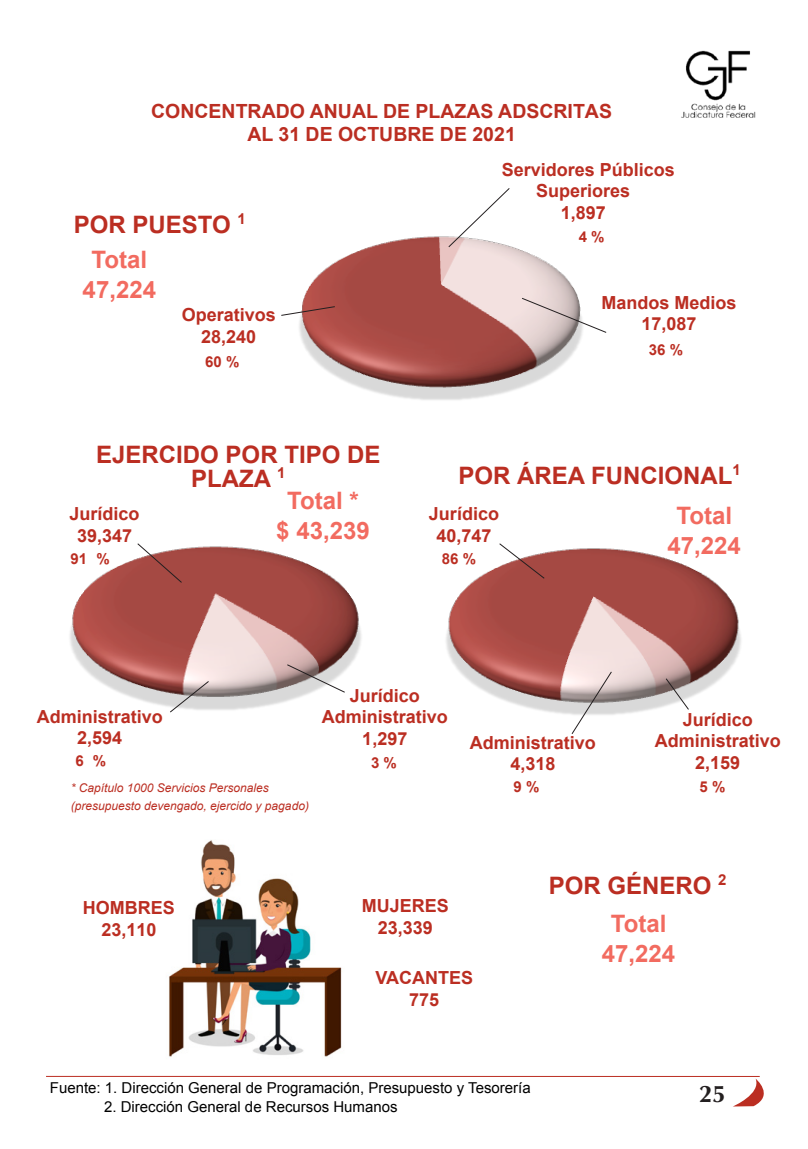
<style>
.page{position:relative;width:808px;height:1149px;background:#fff}
.page>*{position:absolute;margin:0;border:0;box-sizing:border-box;transform-origin:0 0}
.t1{font:700 24px/24px "Arial";color:#bb2e22;text-align:center}
.t2{font:700 24px "Arial";color:#f26b60}
.t3{font:700 24px "Optima";color:#231f20}
.t4{font:700 19.5px/23.4px "Arial";color:#bb2e22;text-align:center}
.t5{font:700 18px/21.6px "Arial";color:#bb2e22;text-align:center}
.t6{font:15px "Arial";color:#000}
.t7{font:700 15px "Arial";color:#bb2e22}
.t8{font:italic 12px "Arial";color:#bb2e22}
</style>
<div class="page">
<hr style="left:46px;top:1075px;width:714px;height:1px;background:#bb2e22">
<svg style="left:734px;top:1078px;width:30px;height:28px"></svg>
<img style="left:681px;top:50px;width:75px;height:68px">
<img style="left:70px;top:546px;width:291px;height:164px">
<img style="left:169px;top:840px;width:173px;height:217px">
<img style="left:446px;top:548px;width:295px;height:167px">
<img style="left:299px;top:236px;width:283px;height:164px">
<svg style="left:281px;top:306px;width:55px;height:10px"></svg>
<svg style="left:448px;top:188px;width:62px;height:60px"></svg>
<svg style="left:521px;top:297px;width:86px;height:36px"></svg>
<svg style="left:499px;top:543px;width:46px;height:36px"></svg>
<svg style="left:571px;top:670px;width:41px;height:64px"></svg>
<svg style="left:665px;top:677px;width:24px;height:33px"></svg>
<svg style="left:137px;top:543px;width:46px;height:40px"></svg>
<svg style="left:286px;top:663px;width:60px;height:30px"></svg>
<svg style="left:169px;top:680px;width:41px;height:33px"></svg>
<p class="t4" style="left:151px;top:100px;width:462px">CONCENTRADO ANUAL DE PLAZAS ADSCRITAS<br>AL 31 DE OCTUBRE DE 2021</p>
<p class="t1" style="left:74px;top:213px;width:173px">POR PUESTO <sup>1</sup></p>
<p class="t2" style="left:92px;top:244px;width:57px">Total</p>
<p class="t2" style="left:83px;top:274px;width:75px">47,224</p>
<p class="t5" style="left:182px;top:304px;width:96px">Operativos</p>
<p class="t5" style="left:201px;top:326px;width:57px">28,240</p>
<p class="t7" style="left:205px;top:352px;width:36px">60 %</p>
<p class="t1" style="left:96px;top:443px;width:286px">EJERCIDO POR TIPO DE<br>PLAZA <sup>1</sup></p>
<p class="t5" style="left:70px;top:503px;width:72px">Jurídico</p>
<p class="t5" style="left:77px;top:525px;width:57px">39,347</p>
<p class="t7" style="left:70px;top:548px;width:41px">91 %</p>
<p class="t2" style="left:287px;top:484px;width:73px">Total *</p>
<p class="t2" style="left:276px;top:514px;width:95px">$ 43,239</p>
<p class="t5" style="left:502px;top:159px;width:175px">Servidores Públicos</p>
<p class="t5" style="left:536px;top:180px;width:96px">Superiores</p>
<p class="t5" style="left:561px;top:202px;width:47px">1,897</p>
<p class="t7" style="left:579px;top:226px;width:27px">4 %</p>
<p class="t5" style="left:602px;top:292px;width:137px">Mandos Medios</p>
<p class="t5" style="left:641px;top:314px;width:57px">17,087</p>
<p class="t7" style="left:649px;top:339px;width:36px">36 %</p>
<p class="t1" style="left:458px;top:464px;width:284px">POR ÁREA FUNCIONAL<sup>1</sup></p>
<p class="t5" style="left:429px;top:503px;width:72px">Jurídico</p>
<p class="t5" style="left:436px;top:525px;width:57px">40,747</p>
<p class="t7" style="left:442px;top:548px;width:36px">86 %</p>
<p class="t2" style="left:676px;top:499px;width:57px">Total</p>
<p class="t2" style="left:667px;top:529px;width:75px">47,224</p>
<p class="t5" style="left:37px;top:706px;width:128px">Administrativo</p>
<p class="t5" style="left:77px;top:727px;width:47px">2,594</p>
<p class="t7" style="left:75px;top:751px;width:32px">6 %</p>
<p class="t5" style="left:322px;top:685px;width:128px">Jurídico<br>Administrativo</p>
<p class="t5" style="left:362px;top:728px;width:47px">1,297</p>
<p class="t7" style="left:371px;top:752px;width:27px">3 %</p>
<p class="t5" style="left:470px;top:732px;width:128px">Administrativo</p>
<p class="t5" style="left:510px;top:753px;width:47px">4,318</p>
<p class="t5" style="left:683px;top:709px;width:72px">Jurídico</p>
<p class="t5" style="left:655px;top:730px;width:128px">Administrativo</p>
<p class="t5" style="left:695px;top:752px;width:47px">2,159</p>
<p class="t8" style="left:71px;top:779px;width:200px">* Capítulo 1000 Servicios Personales</p>
<p class="t8" style="left:71px;top:797px;width:240px">(presupuesto devengado, ejercido y pagado)</p>
<p class="t7" style="left:514px;top:776px;width:27px">9 %</p>
<p class="t7" style="left:700px;top:776px;width:27px">5 %</p>
<p class="t5" style="left:83px;top:897px;width:93px">HOMBRES</p>
<p class="t5" style="left:101px;top:918px;width:57px">23,110</p>
<p class="t5" style="left:362px;top:895px;width:89px">MUJERES</p>
<p class="t5" style="left:378px;top:917px;width:57px">23,339</p>
<p class="t5" style="left:375px;top:967px;width:99px">VACANTES</p>
<p class="t5" style="left:409px;top:988px;width:32px">775</p>
<p class="t1" style="left:549px;top:874px;width:179px">POR GÉNERO <sup>2</sup></p>
<p class="t2" style="left:611px;top:907px;width:57px">Total</p>
<p class="t2" style="left:602px;top:937px;width:75px">47,224</p>
<p class="t6" style="left:50px;top:1077px;width:482px">Fuente: 1. Dirección General de Programación, Presupuesto y Tesorería</p>
<p class="t6" style="left:104px;top:1095px;width:295px">2. Dirección General de Recursos Humanos</p>
<p class="t3" style="left:699px;top:1079px;width:28px">25</p>
</div>
